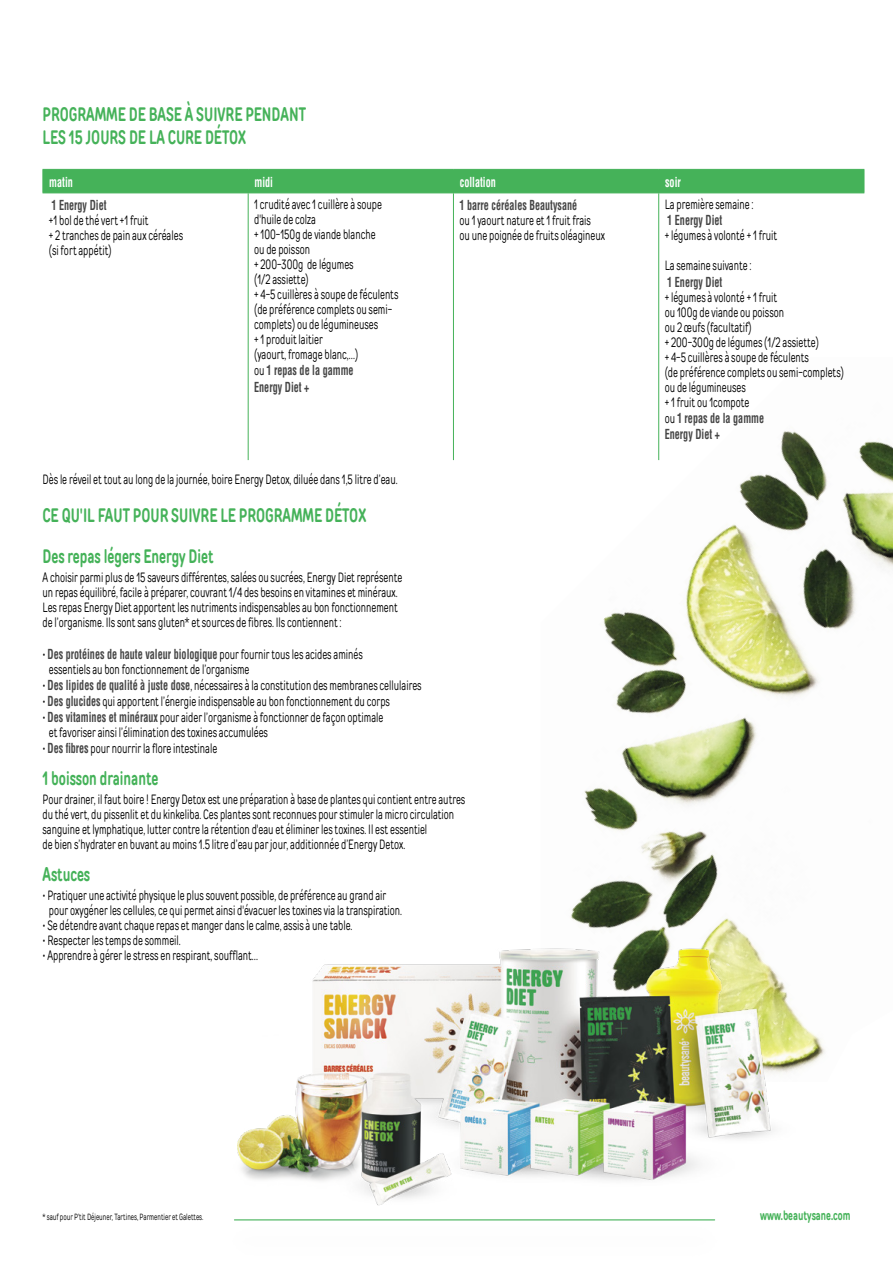
<style>
.page{position:relative;width:893px;height:1263px;background:#fff}
.page>*{position:absolute;margin:0;border:0;box-sizing:border-box;transform-origin:0 0}
.t1{font:700 19.5px/22.5px "TT Rounds Condensed";color:#45b259;scale:.75 1}
.t2{font:13.5px/15px "TT Rounds Condensed";color:#000;scale:.75 1}
.t3{font:700 condensed 13.5px/16.2px "Helvetica";color:#454545;scale:.75 1}
.t4{font:700 condensed 13.5px "Helvetica";color:#fff;scale:.75 1}
.t5{font:700 13.5px "TT Rounds Condensed";color:#45b259;scale:.75 1}
.t6{font:9px "TT Rounds Condensed";color:#000;scale:.75 1}
.s1{font-family:"TT Rounds Condensed";font-weight:400;font-stretch:normal;color:#000}
.s2{font-family:"Helvetica";font-weight:700;font-stretch:condensed;color:#454545}
</style>
<div class="page">
<img style="left:584px;top:357px;width:309px;height:441px">
<img style="left:237px;top:798px;width:588px;height:408px">
<hr style="left:234px;top:1219px;width:481px;height:1px;background:#45b259">
<div style="left:43px;top:169px;width:822px;height:24px;background:#45b259"></div>
<hr style="left:43px;top:193px;width:205px;height:1px;background:#45b259">
<hr style="left:248px;top:193px;width:1px;height:267px;background:#45b259">
<hr style="left:248px;top:193px;width:205px;height:1px;background:#45b259">
<hr style="left:453px;top:193px;width:206px;height:1px;background:#45b259">
<hr style="left:453px;top:193px;width:1px;height:267px;background:#45b259">
<hr style="left:658px;top:193px;width:1px;height:267px;background:#45b259">
<hr style="left:659px;top:193px;width:205px;height:1px;background:#45b259">
<h1 class="t1" style="left:43px;top:103px;width:353px">PROGRAMME DE BASE À SUIVRE PENDANT<br>LES 15 JOURS DE LA CURE DÉTOX</h1>
<p class="t4" style="left:49px;top:173px;width:33px">matin</p>
<p class="t4" style="left:255px;top:173px;width:26px">midi</p>
<p class="t4" style="left:460px;top:173px;width:50px">collation</p>
<p class="t4" style="left:665px;top:173px;width:22px">soir</p>
<p class="t3" style="left:51px;top:197px;width:75px">1 Energy Diet</p>
<p class="t2" style="left:49px;top:212px;width:180px">+1 bol de thé vert +1 fruit<br>+ 2 tranches de pain aux céréales (si fort appétit)</p>
<p class="t2" style="left:665px;top:197px;width:120px">La première semaine :</p>
<p class="t3" style="left:667px;top:212px;width:75px">1 Energy Diet</p>
<p class="t2" style="left:665px;top:228px;width:151px">+ légumes à volonté + 1 fruit</p>
<p class="t2" style="left:665px;top:258px;width:117px">La semaine suivante :</p>
<p class="t3" style="left:667px;top:273px;width:75px">1 Energy Diet</p>
<p class="t2" style="left:665px;top:289px;width:240px">+ légumes à volonté + 1 fruit<br>ou 100g de viande ou poisson<br>ou 2 œufs (facultatif)<br>+ 200-300g de légumes (1/2 assiette)<br>+ 4-5 cuillères à soupe de féculents<br>(de préférence complets ou semi-complets) ou de légumineuses<br>+ 1 fruit ou 1compote</p>
<p class="t3" style="left:665px;top:410px;width:134px"><span class="s1">ou</span> 1 repas de la gamme<br>Energy Diet +</p>
<p class="t2" style="left:254px;top:197px;width:194px">1 crudité avec 1 cuillère à soupe d'huile de colza<br>+ 100-150g de viande blanche<br>ou de poisson<br>+ 200-300g de légumes<br>(1/2 assiette)<br>+ 4-5 cuillères à soupe de féculents (de préférence complets ou semi&shy;complets) ou de légumineuses<br>+ 1 produit laitier<br>(yaourt, fromage blanc,…)</p>
<p class="t3" style="left:254px;top:362px;width:134px"><span class="s1">ou</span> 1 repas de la gamme<br>Energy Diet +</p>
<p class="t3" style="left:459px;top:197px;width:159px">1 barre céréales Beautysané</p>
<p class="t2" style="left:459px;top:212px;width:196px">ou 1 yaourt nature et 1 fruit frais<br>ou une poignée de fruits oléagineux</p>
<p class="t2" style="left:43px;top:472px;width:475px">Dès le réveil et tout au long de la journée, boire Energy Detox, diluée dans 1,5 litre d’eau.</p>
<h1 class="t1" style="left:43px;top:494px;width:433px;line-height:41.5px">CE QU'IL FAUT POUR SUIVRE LE PROGRAMME DÉTOX<br>Des repas légers Energy Diet</h1>
<p class="t2" style="left:43px;top:570px;width:481px">A choisir parmi plus de 15 saveurs différentes, salées ou sucrées, Energy Diet représente un repas équilibré, facile à préparer, couvrant 1/4 des besoins en vitamines et minéraux.<br>Les repas Energy Diet apportent les nutriments indispensables au bon fonctionnement de l’organisme. Ils sont sans gluten* et sources de fibres. Ils contiennent :</p>
<p class="t3" style="left:43px;top:645px;width:429px"><span class="s1">•</span> Des protéines de haute valeur biologique <span class="s1">pour fournir tous les acides aminés</span></p>
<p class="t2" style="left:49px;top:661px;width:269px">essentiels au bon fonctionnement de l’organisme</p>
<p class="t2" style="left:43px;top:677px;width:507px">• <span class="s2">Des lipides de qualité à juste dose</span>, nécessaires à la constitution des membranes cellulaires</p>
<p class="t2" style="left:43px;top:693px;width:465px">• <span class="s2">Des glucides</span> qui apportent l’énergie indispensable au bon fonctionnement du corps</p>
<p class="t2" style="left:49px;top:710px;width:448px;text-indent:-6px">• <span class="s2">Des vitamines et minéraux</span> pour aider l’organisme à fonctionner de façon optimale et favoriser ainsi l’élimination des toxines accumulées</p>
<p class="t2" style="left:43px;top:741px;width:235px">• <span class="s2">Des fibres</span> pour nourrir la flore intestinale</p>
<h1 class="t1" style="left:43px;top:767px;width:156px">1 boisson drainante</h1>
<p class="t2" style="left:43px;top:792px;width:565px">Pour drainer, il faut boire ! Energy Detox est une préparation à base de plantes qui contient entre autres du thé vert, du pissenlit et du kinkeliba. Ces plantes sont reconnues pour stimuler la micro circulation sanguine et lymphatique, lutter contre la rétention d'eau et éliminer les toxines. Il est essentiel<br>de bien s’hydrater en buvant au moins 1.5 litre d’eau par jour, additionnée d’Energy Detox.</p>
<h1 class="t1" style="left:43px;top:862px;width:65px">Astuces</h1>
<p class="t2" style="left:49px;top:887px;width:472px;text-indent:-6px">• Pratiquer une activité physique le plus souvent possible, de préférence au grand air pour oxygéner les cellules, ce qui permet ainsi d'évacuer les toxines via la transpiration.</p>
<p class="t2" style="left:43px;top:917px;width:415px">• Se détendre avant chaque repas et manger dans le calme, assis à une table.</p>
<p class="t2" style="left:43px;top:932px;width:186px">• Respecter les temps de sommeil.</p>
<p class="t2" style="left:43px;top:947px;width:289px">• Apprendre à gérer le stress en respirant, soufflant…</p>
<p class="t6" style="left:43px;top:1211px;width:216px">* sauf pour P’tit Déjeuner, Tartines, Parmentier et Galettes.</p>
<p class="t5" style="left:760px;top:1207px;width:122px">www.beautysane.com</p>
</div>
